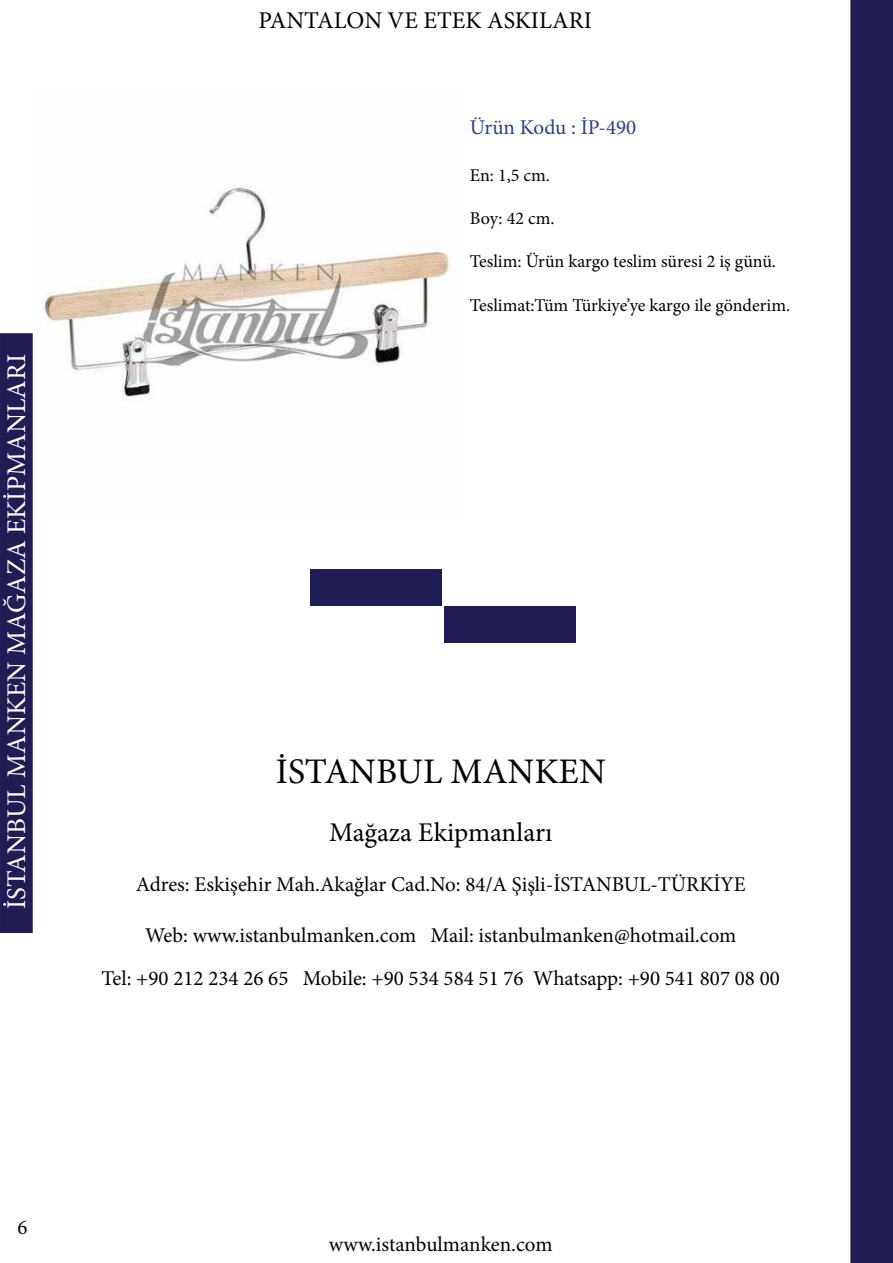
<style>
.page{position:relative;width:893px;height:1263px;background:#fff}
.page>*{position:absolute;margin:0;border:0;box-sizing:border-box;transform-origin:0 0}
.t1{font:36px "Minion Pro";color:#000}
.t2{font:27px "Minion Pro";color:#fff}
.t3{font:27px "Minion Pro";color:#000}
.t4{font:24px "Minion Pro";color:#000}
.t5{font:21px/43.2px "Minion Pro";color:#000;text-align:center}
.t6{font:21px "Minion Pro";color:#25408f}
.t7{font:21px "Minion Pro";color:#050303}
.t8{font:18px "Minion Pro";color:#000}
</style>
<div class="page">
<div style="left:850px;top:0;width:43px;height:1263px;background:#201c56"></div>
<div style="left:0;top:333px;width:33px;height:600px;background:#201c56"></div>
<div style="left:310px;top:570px;width:132px;height:36px;background:#201c56"></div>
<div style="left:444px;top:606px;width:132px;height:36px;background:#201c56"></div>
<img style="left:43px;top:185px;width:416px;height:214px">
<p class="t2" style="left:-2px;top:909px;width:556px;rotate:-90deg">İSTANBUL MANKEN MAĞAZA EKİPMANLARI</p>
<p class="t4" style="left:258px;top:4px;width:335px">PANTALON VE ETEK ASKILARI</p>
<p class="t6" style="left:470px;top:113px;width:168px">Ürün Kodu : İP-490</p>
<p class="t8" style="left:470px;top:163px;width:82px">En: 1,5 cm.</p>
<p class="t8" style="left:470px;top:206px;width:86px">Boy: 42 cm.</p>
<p class="t8" style="left:470px;top:249px;width:308px">Teslim: Ürün kargo teslim süresi 2 iş günü.</p>
<p class="t8" style="left:470px;top:293px;width:322px">Teslimat:Tüm Türkiye’ye kargo ile gönderim.</p>
<h1 class="t1" style="left:276px;top:748px;width:331px">İSTANBUL MANKEN</h1>
<p class="t3" style="left:329px;top:814px;width:225px">Mağaza Ekipmanları</p>
<p class="t5" style="left:136px;top:863px;width:612px">Adres: Eskişehir Mah.Akağlar Cad.No: 84/A Şişli-İSTANBUL-TÜRKİYE</p>
<p class="t5" style="left:102px;top:913px;width:680px">Web: www.istanbulmanken.com Mail: istanbulmanken@hotmail.com<br>Tel: +90 212 234 26 65 Mobile: +90 534 584 51 76 Whatsapp: +90 541 807 08 00</p>
<p class="t7" style="left:18px;top:1213px;width:12px">6</p>
<p class="t5" style="left:329px;top:1222px;width:225px">www.istanbulmanken.com</p>
</div>
